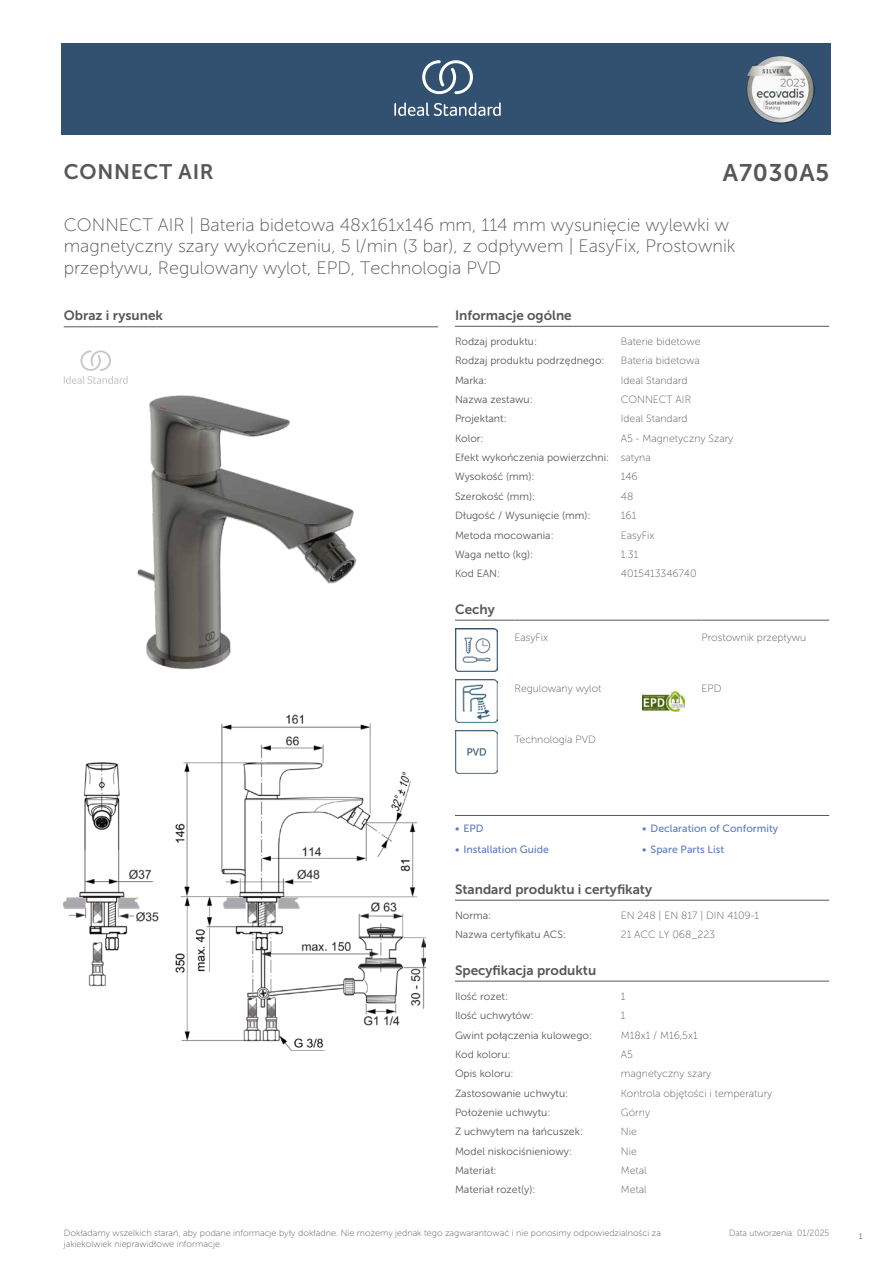
<style>
.page{position:relative;width:893px;height:1263px;background:#fff}
.page>*{position:absolute;margin:0;border:0;box-sizing:border-box;transform-origin:0 0}
.t1{font:24px "Museo Sans 700";letter-spacing:.035em;color:#575756}
.t2{font:21px "Museo Sans 700";letter-spacing:.035em;color:#575756}
.t3{font:18px/21.6px "Museo Sans 100";color:#575756}
.t4{font:13.5px "Museo Sans 700";color:#575756}
.t5{font:10.5px/19.4px "Museo Sans 300";color:#575756}
.t6{font:10.5px "Museo Sans 100";color:#575756}
.t7{font:10.5px "Museo Sans 500";color:#5b7ebf}
.t8{font:9px/10.8px "Museo Sans 100";color:#575756}
.t9{font:9px "Museo Sans 100";color:#575756;scale:.95 1}
.t10{font:300 9px "Calibri";color:#575756;scale:.95 1}
.s1{font-family:"Museo Sans 100"}
</style>
<div class="page">
<div style="left:62px;top:43px;width:769px;height:91px;background:#325070"></div>
<hr style="left:455px;top:326px;width:166px;height:1px;background:#575756">
<hr style="left:621px;top:326px;width:208px;height:1px;background:#575756">
<hr style="left:455px;top:620px;width:59px;height:1px;background:#575756">
<hr style="left:514px;top:620px;width:128px;height:1px;background:#575756">
<hr style="left:642px;top:620px;width:60px;height:1px;background:#575756">
<hr style="left:702px;top:620px;width:127px;height:1px;background:#575756">
<img style="left:455px;top:629px;width:42px;height:42px">
<img style="left:455px;top:680px;width:42px;height:42px">
<img style="left:642px;top:691px;width:43px;height:20px">
<img style="left:455px;top:731px;width:42px;height:42px">
<hr style="left:455px;top:815px;width:187px;height:1px;background:#575756">
<hr style="left:642px;top:815px;width:187px;height:1px;background:#575756">
<hr style="left:455px;top:900px;width:166px;height:1px;background:#575756">
<hr style="left:621px;top:900px;width:208px;height:1px;background:#575756">
<hr style="left:455px;top:981px;width:166px;height:1px;background:#575756">
<hr style="left:621px;top:981px;width:208px;height:1px;background:#575756">
<img style="left:64px;top:714px;width:361px;height:337px">
<hr style="left:64px;top:327px;width:374px;height:1px;background:#575756">
<svg style="left:64px;top:350px;width:64px;height:34px"></svg>
<img style="left:137px;top:395px;width:220px;height:275px">
<svg style="left:394px;top:102px;width:107px;height:14px"></svg>
<svg style="left:422px;top:60px;width:51px;height:34px"></svg>
<img style="left:746px;top:56px;width:68px;height:67px">
<h2 class="t2" style="left:64px;top:160px;width:152px">CONNECT AIR</h2>
<h1 class="t1" style="left:723px;top:160px;width:108px">A7030A5</h1>
<h3 class="t3" style="left:64px;top:214px;width:673px">CONNECT AIR | Bateria bidetowa 48x161x146 mm, 114 mm wysunięcie wylewki w magnetyczny szary wykończeniu, 5 l/min (3 bar), z odpływem | EasyFix, Prostownik przepływu, Regulowany wylot, EPD, Technologia PVD</h3>
<p class="t4" style="left:64px;top:308px;width:101px">Obraz i rysunek</p>
<p class="t4" style="left:455px;top:308px;width:118px">Informacje ogólne</p>
<p class="t5" style="left:455px;top:332px;width:84px">Rodzaj produktu:</p>
<p class="t6" style="left:621px;top:336px;width:81px">Baterie bidetowe</p>
<p class="t5" style="left:455px;top:351px;width:151px">Rodzaj produktu podrzędnego:</p>
<p class="t6" style="left:621px;top:355px;width:80px">Bateria bidetowa</p>
<p class="t5" style="left:455px;top:370px;width:33px">Marka:</p>
<p class="t6" style="left:621px;top:374px;width:68px">Ideal Standard</p>
<p class="t5" style="left:455px;top:390px;width:79px">Nazwa zestawu:</p>
<p class="t6" style="left:621px;top:394px;width:72px">CONNECT AIR</p>
<p class="t5" style="left:455px;top:409px;width:53px">Projektant:</p>
<p class="t6" style="left:621px;top:413px;width:68px">Ideal Standard</p>
<p class="t5" style="left:455px;top:429px;width:30px">Kolor:</p>
<p class="t6" style="left:621px;top:433px;width:114px">A5 - Magnetyczny Szary</p>
<p class="t5" style="left:455px;top:448px;width:197px">Efekt wykończenia powierzchni: <span class="s1">satyna<br></span>Wysokość (mm):</p>
<p class="t6" style="left:621px;top:471px;width:18px">146</p>
<p class="t5" style="left:455px;top:487px;width:82px">Szerokość (mm):</p>
<p class="t6" style="left:621px;top:491px;width:14px">48</p>
<p class="t5" style="left:455px;top:506px;width:137px">Długość / Wysunięcie (mm):</p>
<p class="t6" style="left:621px;top:510px;width:17px">161</p>
<p class="t5" style="left:455px;top:525px;width:100px">Metoda mocowania:</p>
<p class="t6" style="left:621px;top:529px;width:35px">EasyFix</p>
<p class="t5" style="left:455px;top:545px;width:80px">Waga netto (kg):</p>
<p class="t6" style="left:621px;top:549px;width:19px">1.31</p>
<p class="t5" style="left:455px;top:564px;width:47px">Kod EAN:</p>
<p class="t6" style="left:621px;top:568px;width:77px">4015413346740</p>
<p class="t4" style="left:455px;top:602px;width:41px">Cechy</p>
<p class="t6" style="left:514px;top:632px;width:35px">EasyFix</p>
<p class="t6" style="left:702px;top:632px;width:106px">Prostownik przepływu</p>
<p class="t6" style="left:514px;top:683px;width:88px">Regulowany wylot</p>
<p class="t6" style="left:702px;top:683px;width:21px">EPD</p>
<p class="t6" style="left:514px;top:734px;width:83px">Technologia PVD</p>
<p class="t7" style="left:455px;top:823px;width:30px">• EPD</p>
<p class="t7" style="left:642px;top:823px;width:138px">• Declaration of Conformity</p>
<p class="t7" style="left:455px;top:844px;width:95px">• Installation Guide</p>
<p class="t7" style="left:642px;top:844px;width:84px">• Spare Parts List</p>
<p class="t4" style="left:455px;top:882px;width:199px">Standard produktu i certyfikaty</p>
<p class="t5" style="left:455px;top:906px;width:38px">Norma:</p>
<p class="t6" style="left:621px;top:910px;width:140px">EN 248 | EN 817 | DIN 4109-1</p>
<p class="t5" style="left:455px;top:925px;width:113px">Nazwa certyfikatu ACS:</p>
<p class="t6" style="left:621px;top:929px;width:96px">21 ACC LY 068_223</p>
<p class="t4" style="left:455px;top:962px;width:143px">Specyfikacja produktu</p>
<p class="t5" style="left:455px;top:986px;width:55px">Ilość rozet:</p>
<p class="t6" style="left:621px;top:991px;width:6px">1</p>
<p class="t5" style="left:455px;top:1006px;width:80px">Ilość uchwytów:</p>
<p class="t6" style="left:621px;top:1010px;width:6px">1</p>
<p class="t5" style="left:455px;top:1025px;width:139px">Gwint połączenia kulowego:</p>
<p class="t6" style="left:621px;top:1029px;width:78px">M18x1 / M16,5x1</p>
<p class="t5" style="left:455px;top:1045px;width:57px">Kod koloru:</p>
<p class="t6" style="left:621px;top:1049px;width:14px">A5</p>
<p class="t5" style="left:455px;top:1064px;width:60px">Opis koloru:</p>
<p class="t6" style="left:621px;top:1068px;width:92px">magnetyczny szary</p>
<p class="t5" style="left:455px;top:1083px;width:115px">Zastosowanie uchwytu:</p>
<p class="t6" style="left:621px;top:1087px;width:153px">Kontrola objętości i temperatury</p>
<p class="t5" style="left:455px;top:1103px;width:97px">Położenie uchwytu:</p>
<p class="t6" style="left:621px;top:1107px;width:31px">Górny</p>
<p class="t5" style="left:455px;top:1122px;width:130px">Z uchwytem na łańcuszek:</p>
<p class="t6" style="left:621px;top:1126px;width:17px">Nie</p>
<p class="t5" style="left:455px;top:1141px;width:119px">Model niskociśnieniowy:</p>
<p class="t6" style="left:621px;top:1145px;width:17px">Nie</p>
<p class="t5" style="left:455px;top:1161px;width:43px">Materiał:</p>
<p class="t6" style="left:621px;top:1165px;width:27px">Metal</p>
<p class="t5" style="left:455px;top:1180px;width:82px">Materiał rozet(y):</p>
<p class="t6" style="left:621px;top:1184px;width:27px">Metal</p>
<p class="t8" style="left:64px;top:1227px;width:599px">Dokładamy wszelkich starań, aby podane informacje były dokładne. Nie możemy jednak tego zagwarantować i nie ponosimy odpowiedzialności za jakiekolwiek nieprawidłowe informacje.</p>
<p class="t9" style="left:729px;top:1228px;width:107px">Data utworzenia: 01/2025</p>
<p class="t10" style="left:858px;top:1230px;width:6px">1</p>
</div>
